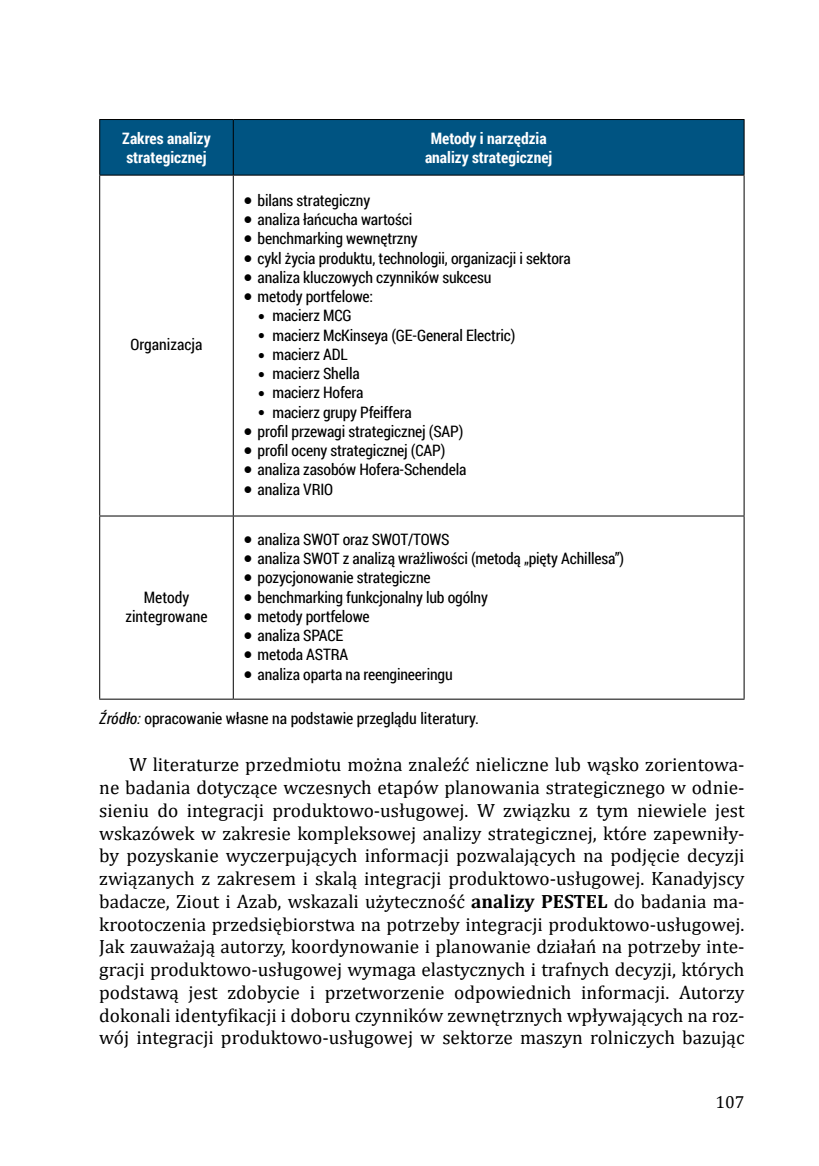
<style>
.page{position:relative;width:819px;height:1166px;background:#fff}
.page>*{position:absolute;margin:0;border:0;box-sizing:border-box;transform-origin:0 0}
.t1{font:19.25px/22.8px "Cambria";color:#000;text-align:justify}
.t2{font:17.5px "Cambria";color:#000}
.t3{font:15.75px/19.2px "Roboto Condensed";letter-spacing:-.01em;color:#000;text-align:center}
.t4{font:700 15.75px/19.2px "Roboto Condensed";color:#fff}
.s1{font-style:italic}
.s2{font-weight:700}
</style>
<div class="page">
<div style="left:100px;top:120px;width:643px;height:55px;background:#005482"></div>
<hr style="left:99px;top:119px;width:134px;height:1px;background:#000">
<hr style="left:99px;top:120px;width:1px;height:55px;background:#000">
<hr style="left:233px;top:119px;width:511px;height:1px;background:#000">
<hr style="left:233px;top:120px;width:1px;height:55px;background:#000">
<hr style="left:99px;top:176px;width:1px;height:339px;background:#000">
<hr style="left:233px;top:176px;width:1px;height:339px;background:#000">
<hr style="left:99px;top:516px;width:1px;height:183px;background:#000">
<hr style="left:233px;top:516px;width:1px;height:183px;background:#000">
<hr style="left:743px;top:120px;width:1px;height:55px;background:#000">
<hr style="left:99px;top:175px;width:134px;height:1px;background:#000">
<hr style="left:233px;top:175px;width:511px;height:1px;background:#000">
<hr style="left:743px;top:176px;width:1px;height:339px;background:#000">
<hr style="left:99px;top:515px;width:134px;height:1px;background:#000">
<hr style="left:233px;top:515px;width:511px;height:1px;background:#000">
<hr style="left:743px;top:516px;width:1px;height:183px;background:#000">
<hr style="left:99px;top:699px;width:134px;height:1px;background:#000">
<hr style="left:233px;top:699px;width:511px;height:1px;background:#000">
<p class="t4" style="left:122px;top:128px;width:90px">Zakres analizy strategicznej</p>
<p class="t4" style="left:425px;top:128px;width:129px;text-align:center">Metody i narzędzia analizy strategicznej</p>
<p class="t3" style="left:130px;top:334px;width:73px">Organizacja</p>
<p class="t3" style="left:257px;top:190px;width:114px">bilans strategiczny</p>
<p class="t3" style="left:257px;top:209px;width:156px">analiza łańcucha wartości</p>
<p class="t3" style="left:257px;top:229px;width:162px">benchmarking wewnętrzny</p>
<p class="t3" style="left:257px;top:248px;width:315px">cykl życia produktu, technologii, organizacji i sektora</p>
<p class="t3" style="left:257px;top:267px;width:235px">analiza kluczowych czynników sukcesu</p>
<p class="t3" style="left:257px;top:286px;width:117px">metody portfelowe:</p>
<p class="t3" style="left:272px;top:306px;width:81px">macierz MCG</p>
<p class="t3" style="left:272px;top:325px;width:244px">macierz McKinseya (GE-General Electric)</p>
<p class="t3" style="left:272px;top:344px;width:60px">macierz ADL</p>
<p class="t3" style="left:272px;top:363px;width:89px">macierz Shella</p>
<p class="t3" style="left:272px;top:383px;width:92px">macierz Hofera</p>
<p class="t3" style="left:272px;top:402px;width:141px">macierz grupy Pfeiffera</p>
<p class="t3" style="left:257px;top:421px;width:207px">profil przewagi strategicznej (SAP)</p>
<p class="t3" style="left:257px;top:440px;width:189px">profil oceny strategicznej (CAP)</p>
<p class="t3" style="left:257px;top:460px;width:210px">analiza zasobów Hofera-Schendela</p>
<p class="t3" style="left:257px;top:479px;width:70px">analiza VRIO</p>
<p class="t3" style="left:257px;top:529px;width:56px">analiza SWOT</p>
<p class="t3" style="left:343px;top:529px;width:40px">oraz SWOT</p>
<p class="t3" style="left:408px;top:529px;width:16px">/TOWS</p>
<p class="t3" style="left:257px;top:548px;width:56px">analiza SWOT</p>
<p class="t3" style="left:257px;top:548px;width:368px;text-align:left;text-indent:85px">z analizą wrażliwości (metodą „pięty Achillesa”) pozycjonowanie strategiczne<br>benchmarking funkcjonalny lub ogólny<br>metody portfelowe<br>analiza SPACE<br>metoda ASTRA<br>analiza oparta na reengineeringu</p>
<p class="t3" style="left:99px;top:708px;width:381px"><span class="s1">Źródło:</span> opracowanie własne na podstawie przeglądu literatury.</p>
<p class="t1" style="left:99px;top:753px;width:646px;text-indent:30px">W literaturze przedmiotu można znaleźć nieliczne lub wąsko zorientowa&shy;ne badania dotyczące wczesnych etapów planowania strategicznego w odnie&shy;sieniu do integracji produktowo-usługowej. W związku z tym niewiele jest wskazówek w zakresie kompleksowej analizy strategicznej, które zapewniły&shy;by pozyskanie wyczerpujących informacji pozwalających na podjęcie decyzji związanych z zakresem i skalą integracji produktowo-usługowej. Kanadyjscy badacze, Ziout i Azab, wskazali użyteczność <span class="s2">analizy PESTEL</span> do badania ma&shy;krootoczenia przedsiębiorstwa na potrzeby integracji produktowo-usługowej.<br>Jak zauważają autorzy, koordynowanie i planowanie działań na potrzeby inte&shy;gracji produktowo-usługowej wymaga elastycznych i trafnych decyzji, których podstawą jest zdobycie i przetworzenie odpowiednich informacji. Autorzy dokonali identyfikacji i doboru czynników zewnętrznych wpływających na roz&shy;wój integracji produktowo-usługowej w sektorze maszyn rolniczych bazując</p>
<p class="t3" style="left:125px;top:587px;width:84px">Metody zintegrowane</p>
<p class="t2" style="left:715px;top:1091px;width:31px">107</p>
</div>
